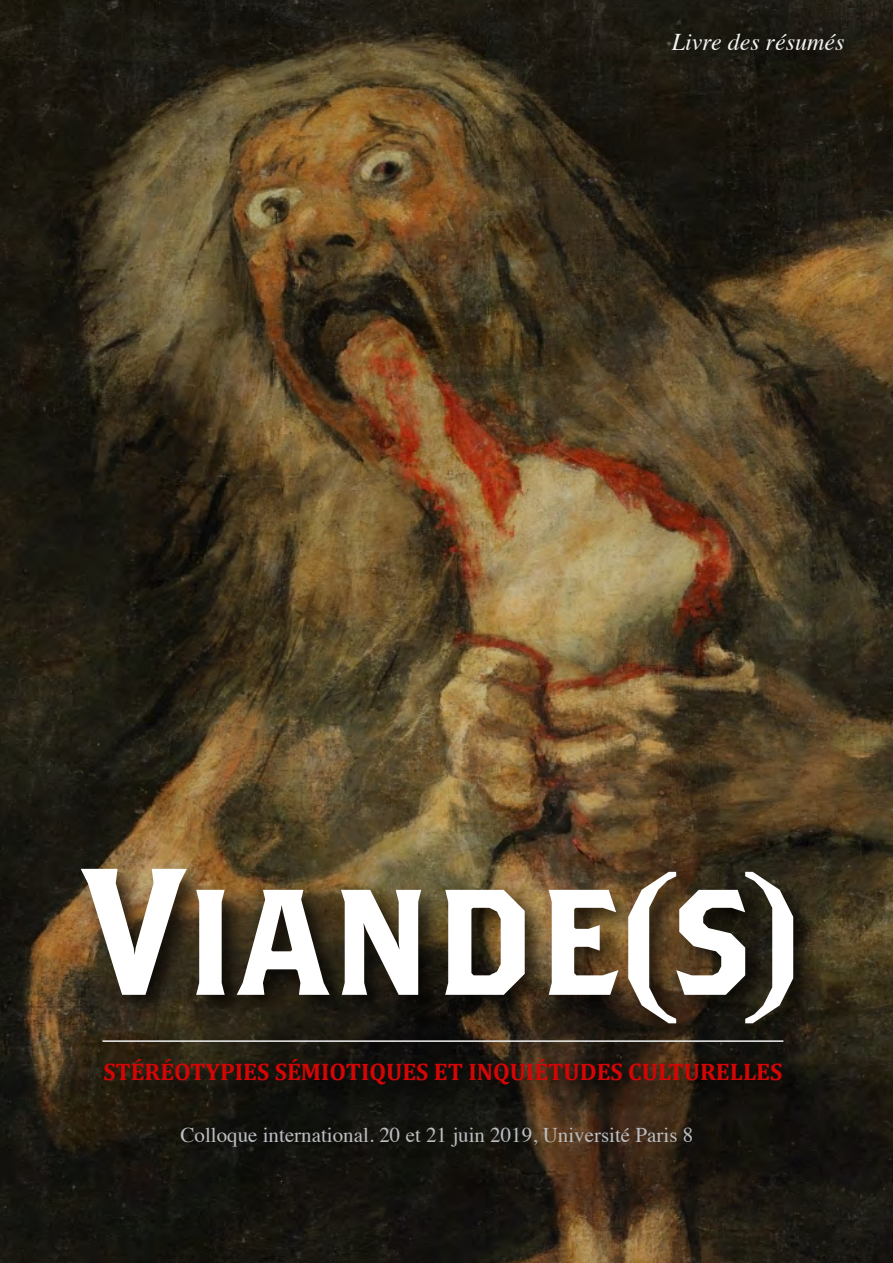
<style>
.page{position:relative;width:893px;height:1263px;background:#fff}
.page>*{position:absolute;margin:0;border:0;box-sizing:border-box;transform-origin:0 0}
.t1{font:150px "Brothers";color:#fff}
.t2{font:700 24px "Cambria";color:#d60505}
.t3{font:italic 24px "Times";color:#f1f2f2}
.t4{font:21px "Times";color:#bcbec0}
.s1{font-size:180px}
</style>
<div class="page">
<img style="left:0;top:0;width:893px;height:1263px">
<img style="left:69px;top:830px;width:769px;height:234px">
<img style="left:91px;top:1046px;width:725px;height:118px">
<img style="left:660px;top:19px;width:218px;height:74px">
<hr style="left:102px;top:1040px;width:681px;height:2px;background:#f1f2f2">
<p class="t3" style="left:672px;top:21px;width:174px">Livre des résumés</p>
<h1 class="t1" style="left:83px;top:851px;width:723px"><span class="s1">V</span>IANDE(S)</h1>
<p class="t2" style="left:103px;top:1054px;width:681px">STÉRÉOTYPIES SÉMIOTIQUES ET INQUIÉTUDES CULTURELLES</p>
<p class="t4" style="left:181px;top:1115px;width:514px">Colloque international. 20 et 21 juin 2019, Université Paris 8</p>
</div>
